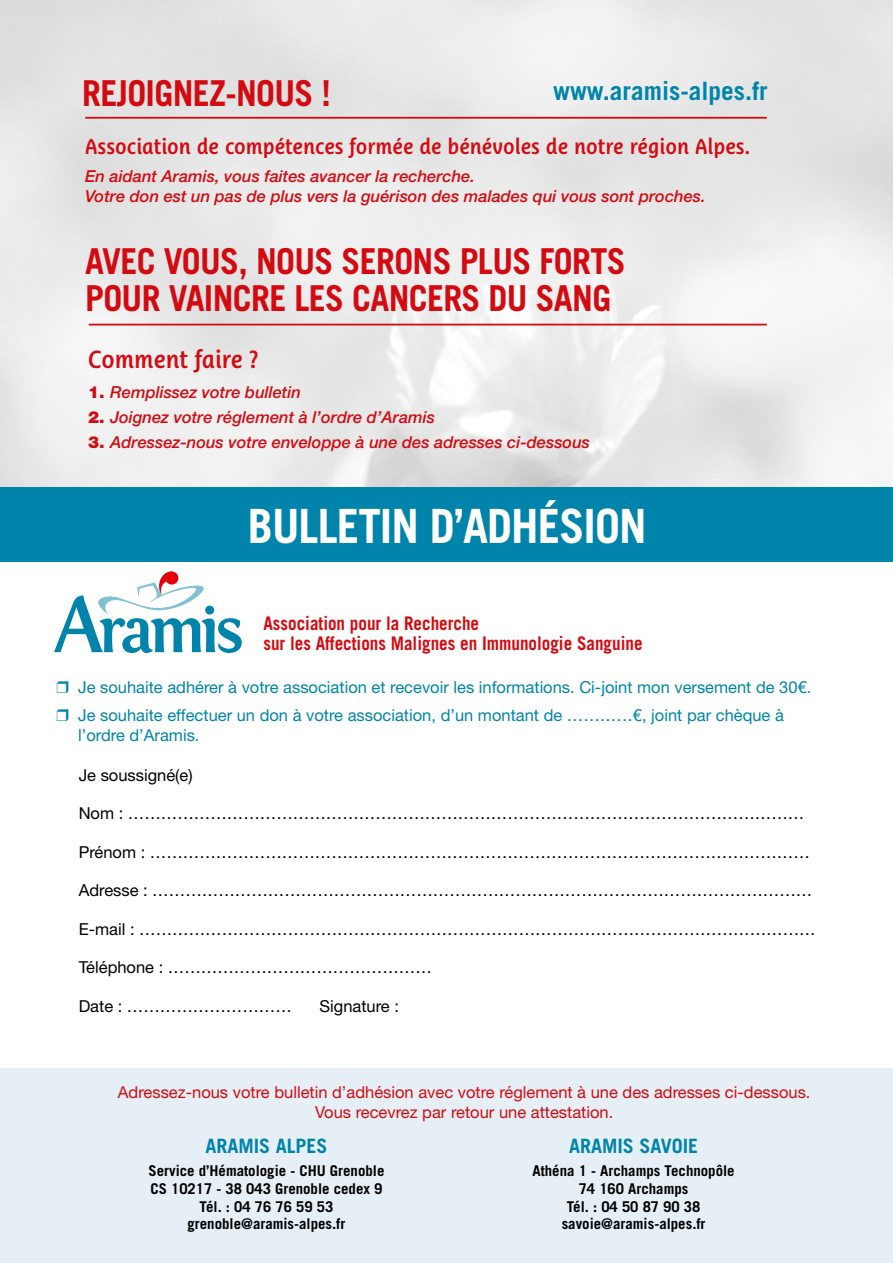
<style>
.page{position:relative;width:893px;height:1263px;background:#fff}
.page>*{position:absolute;margin:0;border:0;box-sizing:border-box;transform-origin:0 0}
.t1{font:700 47.25px "Trade Gothic LT Std";letter-spacing:-.02em;color:#fff;scale:.95 1}
.t2{font:700 35.7px/37.2px "Trade Gothic LT Std";letter-spacing:-.02em;color:#d40a11;scale:.95 1}
.t3{font:700 25.35px "Trade Gothic LT Std";color:#0084ab}
.t4{font:600 24px "Ayita Pro";color:#d40a11}
.t5{font:600 21px "Ayita Pro";color:#d40a11}
.t6{font:700 19.8px "Trade Gothic LT Std";color:#0084ab}
.t7{font:700 18.75px/20.5px "Trade Gothic LT Std";color:#d40a11;scale:.91 1}
.t8{font:16.5px "Helvetica Neue LT Std";color:#000}
.t9{font:italic 500 16.5px/19.8px "Helvetica Neue LT Std";color:#d40a11}
.t10{font:16.5px/28.3px "Helvetica Neue LT Std";color:#0084ab}
.t11{font:16.5px/19.5px "Helvetica Neue LT Std";color:#d40a11;text-align:center}
.t12{font:700 14.85px/17.9px "Trade Gothic LT Std";color:#000;text-align:center}
.s1{font-weight:900;font-style:normal}
</style>
<div class="page">
<hr style="left:89px;top:324px;width:678px;height:1px;background:#d40a11">
<svg style="left:54px;top:571px;width:188px;height:82px"></svg>
<hr style="left:85px;top:117px;width:682px;height:2px;background:#d40a11">
<div style="left:0;top:487px;width:893px;height:75px;background:#0084ab"></div>
<div style="left:0;top:1068px;width:893px;height:195px;background:#e6eff5"></div>
<h2 class="t2" style="left:82px;top:75px;width:263px">REJOIGNEZ-NOUS !</h2>
<h3 class="t3" style="left:553px;top:75px;width:216px">www.aramis-alpes.fr</h3>
<p class="t5" style="left:85px;top:134px;width:666px">Association de compétences formée de bénévoles de notre région Alpes.</p>
<p class="t9" style="left:85px;top:167px;width:622px">En aidant Aramis, vous faites avancer la recherche.<br>Votre don est un pas de plus vers la guérison des malades qui vous sont proches.</p>
<h2 class="t2" style="left:85px;top:242px;width:570px">AVEC VOUS, NOUS SERONS PLUS FORTS<br>POUR VAINCRE LES CANCERS DU SANG</h2>
<h3 class="t4" style="left:88px;top:346px;width:172px">Comment faire ?</h3>
<p class="t9" style="left:88px;top:382px;width:214px"><span class="s1">1.</span> Remplissez votre bulletin</p>
<p class="t9" style="left:88px;top:407px;width:348px"><span class="s1">2.</span> Joignez votre réglement à l’ordre d’Aramis</p>
<p class="t9" style="left:88px;top:432px;width:503px"><span class="s1">3.</span> Adressez-nous votre enveloppe à une des adresses ci-dessous</p>
<h1 class="t1" style="left:248px;top:497px;width:421px">BULLETIN D’ADHÉSION</h1>
<p class="t7" style="left:263px;top:612px;width:418px">Association pour la Recherche<br>sur les Affections Malignes en Immunologie Sanguine</p>
<p class="t10" style="left:78px;top:672px;width:735px">Je souhaite adhérer à votre association et recevoir les informations. Ci-joint mon versement de 30€.<br>Je souhaite effectuer un don à votre association, d’un montant de …………€, joint par chèque à</p>
<p class="t10" style="left:78px;top:721px;width:123px">l’ordre d’Aramis.</p>
<p class="t8" style="left:79px;top:765px;width:115px">Je soussigné(e)</p>
<p class="t8" style="left:79px;top:803px;width:727px">Nom : ……………………………………………………………………………………………………………</p>
<p class="t8" style="left:79px;top:842px;width:733px">Prénom : …………………………………………………………………………………………………………</p>
<p class="t8" style="left:79px;top:880px;width:735px">Adresse : …………………………………………………………………………………………………………</p>
<p class="t8" style="left:79px;top:919px;width:739px">E-mail : ……………………………………………………………………………………………………………</p>
<p class="t8" style="left:79px;top:957px;width:355px">Téléphone : …………………………………………</p>
<p class="t8" style="left:79px;top:996px;width:215px">Date : …………………………</p>
<p class="t8" style="left:319px;top:996px;width:81px">Signature :</p>
<p class="t11" style="left:118px;top:1082px;width:694px">Adressez-nous votre bulletin d’adhésion avec votre réglement à une des adresses ci-dessous.<br>Vous recevrez par retour une attestation.</p>
<p class="t6" style="left:205px;top:1134px;width:124px">ARAMIS ALPES</p>
<p class="t12" style="left:148px;top:1161px;width:237px">Service d’Hématologie - CHU Grenoble<br>CS 10217 - 38 043 Grenoble cedex 9<br>Tél. : 04 76 76 59 53 grenoble@aramis-alpes.fr</p>
<p class="t6" style="left:569px;top:1134px;width:131px">ARAMIS SAVOIE</p>
<p class="t12" style="left:532px;top:1161px;width:204px">Athéna 1 - Archamps Technopôle<br>74 160 Archamps<br>Tél. : 04 50 87 90 38 savoie@aramis-alpes.fr</p>
</div>
